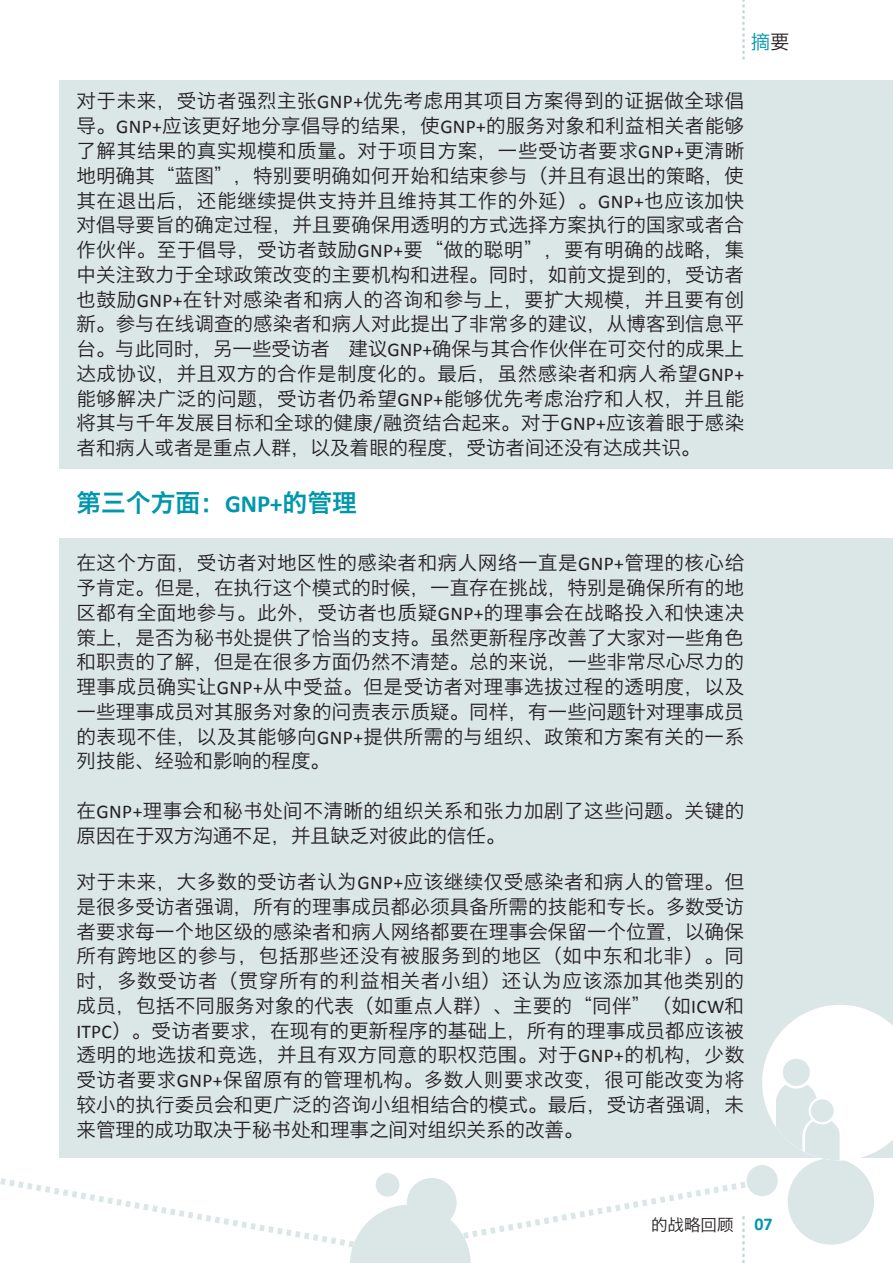
<style>
.page{position:relative;width:893px;height:1263px;background:#fff}
.page>*{position:absolute;margin:0;border:0;box-sizing:border-box;transform-origin:0 0}
.Subheader02{font:24.75px "Hiragino Sans GB W6";color:#0097ad}
.Main_body{font:19.5px/24.8px "Hiragino Sans GB W3";letter-spacing:.005em;color:#231f20;text-align:justify}
.Main_body-2{font:19.5px/24.8px "Hiragino Sans GB W3";letter-spacing:.03em;color:#231f20}
.Main_body-3{font:19.5px "Hiragino Sans GB W3";color:#0097ad}
.t1{font:16.5px "Hiragino Sans GB W3";color:#231f20}
.s1{color:#231f20}
.s2{font-family:"Calibri"}
.s3{font-family:"Calibri";font-weight:700}
.s4{font-family:"Calibri";font-weight:700;font-size:18px;color:#0097ad}
</style>
<div class="page">
<div style="left:788px;top:1158px;width:86px;height:87px;background:#dbe6e7;border-radius:50%"></div>
<div style="left:747px;top:1165px;width:31px;height:31px;background:#dbe6e7;border-radius:50%"></div>
<div style="left:60px;top:539px;width:833px;height:619px;background:#dbe6e7"></div>
<div style="left:60px;top:81px;width:833px;height:388px;background:#dbe6e7"></div>
<svg style="left:762px;top:1005px;width:131px;height:155px"></svg>
<div style="left:809px;top:1097px;width:27px;height:27px;background:#fff;border-radius:50%"></div>
<div style="left:811px;top:1099px;width:23px;height:23px;background:#dbe6e7;border-radius:50%"></div>
<svg style="left:0;top:1171px;width:759px;height:92px"></svg>
<svg style="left:742px;top:0;width:3px;height:60px"></svg>
<p class="Main_body-3" style="left:751px;top:30px;width:41px">摘<span class="s1">要</span></p>
<p class="Main_body" style="left:77px;top:88px;width:669px">对于未来，受访者强烈主张<span class="s2">GNP+</span>优先考虑用其项目方案得到的证据做全球倡导。<span class="s2">GNP+</span>应该更好地分享倡导的结果，使<span class="s2">GNP+</span>的服务对象和利益相关者能够了解其结果的真实规模和质量。对于项目方案，一些受访者要求<span class="s2">GNP+</span>更清晰地明确其“蓝图”，特别要明确如何开始和结束参与（并且有退出的策略，使其在退出后，还能继续提供支持并且维持其工作的外延）。<span class="s2">GNP+</span>也应该加快对倡导要旨的确定过程，并且要确保用透明的方式选择方案执行的国家或者合作伙伴。至于倡导，受访者鼓励<span class="s2">GNP+</span>要“做的聪明”，要有明确的战略，集中关注致力于全球政策改变的主要机构和进程。同时，如前文提到的，受访者也鼓励<span class="s2">GNP+</span>在针对感染者和病人的咨询和参与上，要扩大规模，并且要有创新。参与在线调查的感染者和病人对此提出了非常多的建议，从博客到信息平台。与此同时，另一些受访者 建议<span class="s2">GNP+</span>确保与其合作伙伴在可交付的成果上达成协议，并且双方的合作是制度化的。最后，虽然感染者和病人希望<span class="s2">GNP+</span>能够解决广泛的问题，受访者仍希望<span class="s2">GNP+</span>能够优先考虑治疗和人权，并且能将其与千年发展目标和全球的健康/融资结合起来。对于<span class="s2">GNP+</span>应该着眼于感染者和病人或者是重点人群，以及着眼的程度，受访者间还没有达成共识。</p>
<p class="Subheader02" style="left:77px;top:487px;width:282px">第三个方面：<span class="s3">GNP+</span>的管理</p>
<p class="Main_body" style="left:77px;top:550px;width:669px">在这个方面，受访者对地区性的感染者和病人网络一直是<span class="s2">GNP+</span>管理的核心给予肯定。但是，在执行这个模式的时候，一直存在挑战，特别是确保所有的地区都有全面地参与。此外，受访者也质疑<span class="s2">GNP+</span>的理事会在战略投入和快速决策上，是否为秘书处提供了恰当的支持。虽然更新程序改善了大家对一些角色和职责的了解，但是在很多方面仍然不清楚。总的来说，一些非常尽心尽力的理事成员确实让<span class="s2">GNP+</span>从中受益。但是受访者对理事选拔过程的透明度，以及一些理事成员对其服务对象的问责表示质疑。同样，有一些问题针对理事成员的表现不佳，以及其能够向<span class="s2">GNP+</span>提供所需的与组织、政策和方案有关的一系列技能、经验和影响的程度。</p>
<p class="Main_body-2" style="left:77px;top:798px;width:669px">在<span class="s2">GNP+</span>理事会和秘书处间不清晰的组织关系和张力加剧了这些问题。关键的原因在于双方沟通不足，并且缺乏对彼此的信任。</p>
<p class="Main_body" style="left:77px;top:869px;width:669px">对于未来，大多数的受访者认为<span class="s2">GNP+</span>应该继续仅受感染者和病人的管理。但是很多受访者强调，所有的理事成员都必须具备所需的技能和专长。多数受访者要求每一个地区级的感染者和病人网络都要在理事会保留一个位置，以确保所有跨地区的参与，包括那些还没有被服务到的地区（如中东和北非）。同时，多数受访者（贯穿所有的利益相关者小组）还认为应该添加其他类别的成员，包括不同服务对象的代表（如重点人群）、主要的“同伴”（如<span class="s2">ICW</span>和<span class="s2">ITPC</span>）。受访者要求，在现有的更新程序的基础上，所有的理事成员都应该被透明的地选拔和竞选，并且有双方同意的职权范围。对于<span class="s2">GNP+</span>的机构，少数受访者要求<span class="s2">GNP+</span>保留原有的管理机构。多数人则要求改变，很可能改变为将较小的执行委员会和更广泛的咨询小组相结合的模式。最后，受访者强调，未来管理的成功取决于秘书处和理事之间对组织关系的改善。</p>
<p class="t1" style="left:651px;top:1214px;width:123px">的战略回顾 <span class="s4">07</span></p>
</div>
